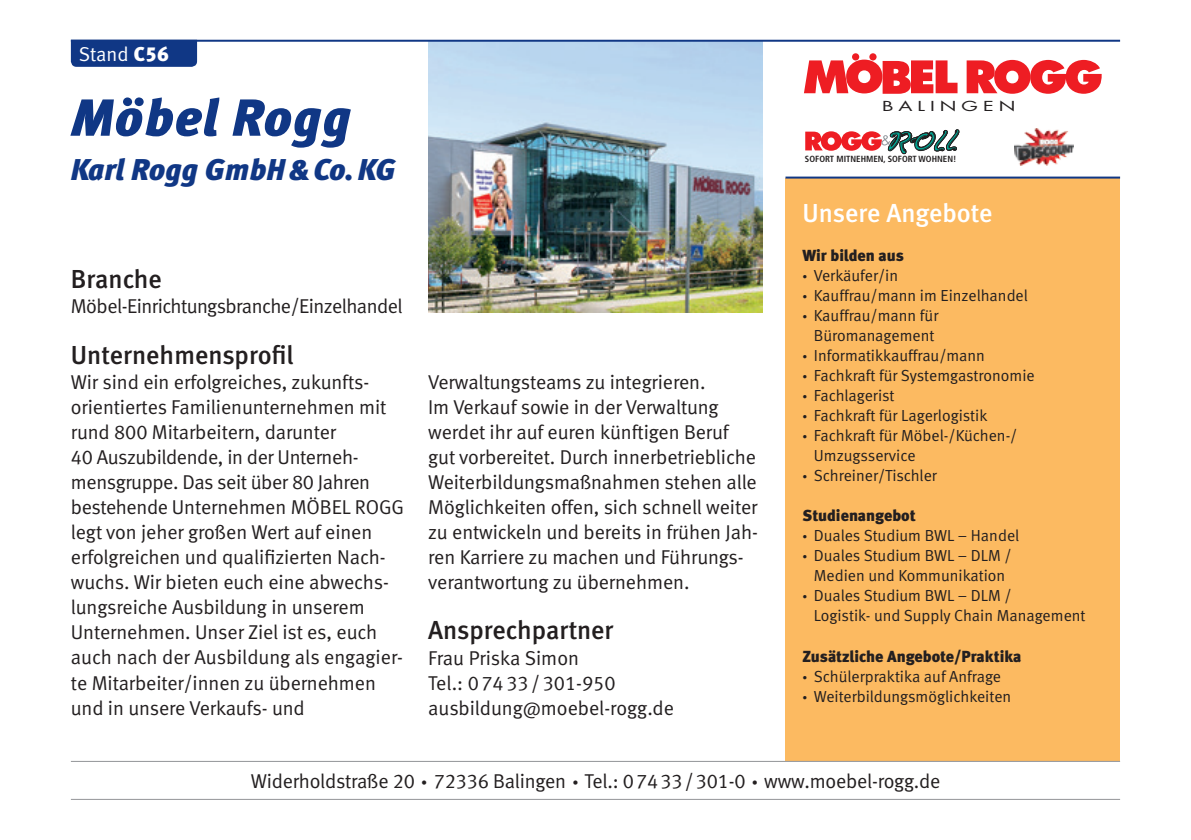
<style>
.page{position:relative;width:1191px;height:840px;background:#fff}
.page>*{position:absolute;margin:0;border:0;box-sizing:border-box;transform-origin:0 0}
.t1{font:italic 52px "Meta Black LF";letter-spacing:.02em;color:#103785}
.t2{font:italic 30px "Meta Black LF";color:#103785}
.t3{font:26px "Meta Medium LF";color:#231f20}
.t4{font:26px "Meta Medium LF";letter-spacing:-.005em;color:#fff}
.t5{font:20px/25px "Meta Normal LF";letter-spacing:-.005em;color:#231f20}
.t6{font:20px "Meta Normal LF";letter-spacing:-.025em;color:#231f20}
.t7{font:20px "Meta Normal LF";color:#fff}
.t8{font:16px/20px "Meta Normal LF";color:#231f20}
.t9{font:16px "Meta Black LF";color:#231f20}
.t10{font:13.4px "Futura";letter-spacing:.25em;color:#231f20;scale:1.5 1}
.t11{font:700 condensed 9px "Frutiger";color:#231f20}
.s1{font-family:"Meta Black LF"}
</style>
<div class="page">
<div style="left:785px;top:178px;width:335px;height:582px;background:#fcba61"></div>
<img style="left:428px;top:42px;width:335px;height:270px">
<div style="left:71px;top:42px;width:126px;height:25px;background:#103785"></div>
<hr style="left:71px;top:40px;width:1049px;height:2px;background:#103785">
<hr style="left:71px;top:760px;width:1049px;height:1px;background:#939598">
<hr style="left:71px;top:798px;width:1049px;height:1px;background:#939598">
<hr style="left:785px;top:176px;width:335px;height:2px;background:#103785">
<svg style="left:966px;top:60px;width:135px;height:34px"></svg>
<svg style="left:804px;top:53px;width:153px;height:41px"></svg>
<svg style="left:805px;top:129px;width:155px;height:25px"></svg>
<img style="left:1014px;top:128px;width:59px;height:37px">
<p class="t7" style="left:79px;top:42px;width:91px">Stand <span class="s1">C56</span></p>
<h1 class="t1" style="left:71px;top:86px;width:282px">Möbel Rogg</h1>
<h2 class="t2" style="left:71px;top:151px;width:326px">Karl Rogg GmbH&amp;Co.KG</h2>
<h3 class="t3" style="left:71px;top:263px;width:93px">Branche</h3>
<p class="t6" style="left:71px;top:294px;width:333px">Möbel-Einrichtungsbranche/Einzelhandel</p>
<h3 class="t3" style="left:71px;top:340px;width:224px">Unternehmensprofil</h3>
<p class="t5" style="left:71px;top:369px;width:335px">Wir sind ein erfolgreiches, zukunfts&shy;orientiertes Familienunternehmen mit rund 800 Mitarbeitern, darunter<br>40 Auszubildende, in der Unterneh&shy;mensgruppe. Das seit über 80 Jahren bestehende Unternehmen MÖBEL ROGG legt von jeher großen Wert auf einen erfolgreichen und qualifizierten Nach&shy;wuchs. Wir bieten euch eine abwechs&shy;lungsreiche Ausbildung in unserem Unternehmen. Unser Ziel ist es, euch auch nach der Ausbildung als engagier&shy;te Mitarbeiter/innen zu übernehmen und in unsere Verkaufs- und</p>
<p class="t5" style="left:428px;top:369px;width:331px">Verwaltungsteams zu integrieren.<br>Im Verkauf sowie in der Verwaltung werdet ihr auf euren künftigen Beruf gut vorbereitet. Durch innerbetriebliche Weiterbildungsmaßnahmen stehen alle Möglichkeiten offen, sich schnell weiter zu entwickeln und bereits in frühen Jah&shy;ren Karriere zu machen und Führungs&shy;verantwortung zu übernehmen.</p>
<h3 class="t3" style="left:428px;top:615px;width:187px">Ansprechpartner</h3>
<p class="t5" style="left:428px;top:644px;width:247px">Frau Priska Simon<br>Tel.: 07433/301-950 ausbildung@moebel-rogg.de</p>
<p class="t10" style="left:882px;top:97px;width:91px">BALINGEN</p>
<p class="t11" style="left:805px;top:154px;width:153px">SOFORT MITNEHMEN, SOFORT WOHNEN!</p>
<h3 class="t4" style="left:802px;top:197px;width:192px">Unsere Angebote</h3>
<p class="t9" style="left:802px;top:246px;width:103px">Wir bilden aus</p>
<p class="t8" style="left:802px;top:265px;width:97px"><span class="s1">·</span> Verkäufer/in</p>
<p class="t8" style="left:802px;top:285px;width:227px"><span class="s1">·</span> Kauffrau/mann im Einzelhandel</p>
<p class="t8" style="left:802px;top:305px;width:137px"><span class="s1">·</span> Kauffrau/mann für</p>
<p class="t8" style="left:814px;top:325px;width:122px">Büromanagement</p>
<p class="t8" style="left:802px;top:345px;width:184px"><span class="s1">·</span> Informatikkauffrau/mann</p>
<p class="t8" style="left:802px;top:365px;width:234px"><span class="s1">·</span> Fachkraft für Systemgastronomie</p>
<p class="t8" style="left:802px;top:385px;width:93px"><span class="s1">·</span> Fachlagerist</p>
<p class="t8" style="left:802px;top:405px;width:186px"><span class="s1">·</span> Fachkraft für Lagerlogistik</p>
<p class="t8" style="left:802px;top:425px;width:216px"><span class="s1">·</span> Fachkraft für Möbel-/Küchen-/</p>
<p class="t8" style="left:814px;top:445px;width:103px">Umzugsservice</p>
<p class="t8" style="left:802px;top:465px;width:136px"><span class="s1">·</span> Schreiner/Tischler</p>
<p class="t9" style="left:802px;top:506px;width:115px">Studienangebot</p>
<p class="t8" style="left:802px;top:525px;width:218px"><span class="s1">·</span> Duales Studium BWL – Handel</p>
<p class="t8" style="left:802px;top:545px;width:211px"><span class="s1">·</span> Duales Studium BWL – DLM /</p>
<p class="t8" style="left:814px;top:565px;width:193px">Medien und Kommunikation</p>
<p class="t8" style="left:802px;top:585px;width:211px"><span class="s1">·</span> Duales Studium BWL – DLM /</p>
<p class="t8" style="left:814px;top:605px;width:273px">Logistik- und Supply Chain Management</p>
<p class="t9" style="left:802px;top:646px;width:220px">Zusätzliche Angebote/Praktika</p>
<p class="t8" style="left:802px;top:665px;width:210px"><span class="s1">·</span> Schülerpraktika auf Anfrage<br><span class="s1">·</span> Weiterbildungsmöglichkeiten</p>
<p class="t5" style="left:251px;top:768px;width:691px">Widerholdstraße 20 <span class="s1">·</span> 72336 Balingen <span class="s1">·</span> Tel.: 07433/301-0 <span class="s1">·</span> www.moebel-rogg.de</p>
</div>
